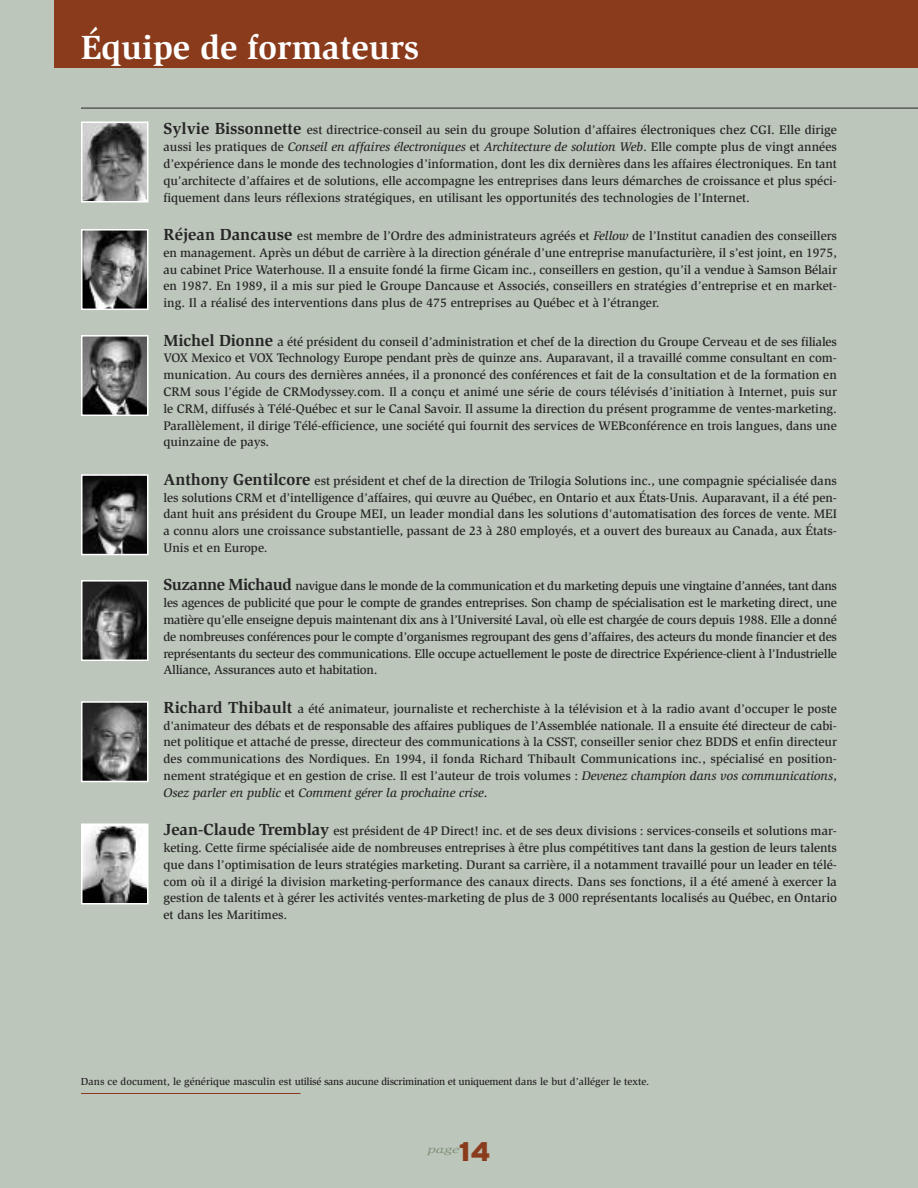
<style>
.page{position:relative;width:918px;height:1188px;background:#bcc6ba}
.page>*{position:absolute;margin:0;border:0;box-sizing:border-box;transform-origin:0 0}
.t1{font:700 34.5px "Slimbach";color:#fff}
.t2{font:900 27px "Interstate";color:#893b1b}
.t3{font:500 12.75px/16.8px "Slimbach";color:#272627;text-align:justify}
.t4{font:500 10.5px "Slimbach";color:#272627}
.t5{font:italic 10.5px "Slimbach";color:#7a8e75;scale:1.5 1}
.s1{font-weight:700;font-size:16.5px}
.s2{font-style:italic}
</style>
<div class="page">
<hr style="left:81px;top:108px;width:837px;height:1px;background:#272627">
<div style="left:54px;top:0;width:864px;height:68px;background:#893b1b"></div>
<img style="left:84px;top:125px;width:61px;height:74px">
<div style="left:81px;top:122px;width:67px;height:80px;border:2px solid #fff"></div>
<img style="left:84px;top:232px;width:61px;height:75px">
<div style="left:81px;top:229px;width:67px;height:81px;border:2px solid #fff"></div>
<img style="left:84px;top:338px;width:61px;height:75px">
<div style="left:81px;top:335px;width:67px;height:81px;border:2px solid #fff"></div>
<img style="left:84px;top:477px;width:61px;height:75px">
<div style="left:81px;top:474px;width:67px;height:81px;border:2px solid #fff"></div>
<img style="left:84px;top:583px;width:61px;height:75px">
<div style="left:81px;top:580px;width:67px;height:81px;border:2px solid #fff"></div>
<img style="left:84px;top:704px;width:61px;height:75px">
<div style="left:81px;top:701px;width:67px;height:81px;border:2px solid #fff"></div>
<img style="left:84px;top:827px;width:61px;height:74px">
<div style="left:81px;top:824px;width:67px;height:80px;border:2px solid #fff"></div>
<hr style="left:81px;top:1093px;width:220px;height:1px;background:#893b1b">
<h1 class="t1" style="left:81px;top:34px;width:340px">Équipe de formateurs</h1>
<p class="t3" style="left:163px;top:123px;width:675px"><span class="s1">Sylvie Bissonnette</span> est directrice-conseil au sein du groupe Solution d’affaires électroniques chez CGI. Elle dirige aussi les pratiques de <span class="s2">Conseil en affaires électroniques</span> et <span class="s2">Architecture de solution Web</span>. Elle compte plus de vingt années d’expérience dans le monde des technologies d’information, dont les dix dernières dans les affaires électroniques. En tant qu’architecte d’affaires et de solutions, elle accompagne les entreprises dans leurs démarches de croissance et plus spéci&shy;fiquement dans leurs réflexions stratégiques, en utilisant les opportunités des technologies de l’Internet.</p>
<p class="t3" style="left:163px;top:228px;width:675px"><span class="s1">Réjean Dancause</span> est membre de l’Ordre des administrateurs agréés et <span class="s2">Fellow</span> de l’Institut canadien des conseillers en management. Après un début de carrière à la direction générale d’une entreprise manufacturière, il s’est joint, en 1975, au cabinet Price Waterhouse. Il a ensuite fondé la firme Gicam inc., conseillers en gestion, qu’il a vendue à Samson Bélair en 1987. En 1989, il a mis sur pied le Groupe Dancause et Associés, conseillers en stratégies d’entreprise et en market&shy;ing. Il a réalisé des interventions dans plus de 475 entreprises au Québec et à l’étranger.</p>
<p class="t3" style="left:163px;top:334px;width:675px"><span class="s1">Michel Dionne</span> a été président du conseil d’administration et chef de la direction du Groupe Cerveau et de ses filiales VOX Mexico et VOX Technology Europe pendant près de quinze ans. Auparavant, il a travaillé comme consultant en com&shy;munication. Au cours des dernières années, il a prononcé des conférences et fait de la consultation et de la formation en CRM sous l’égide de CRModyssey.com. Il a conçu et animé une série de cours télévisés d’initiation à Internet, puis sur le CRM, diffusés à Télé-Québec et sur le Canal Savoir. Il assume la direction du présent programme de ventes-marketing.<br>Parallèlement, il dirige Télé-efficience, une société qui fournit des services de WEBconférence en trois langues, dans une quinzaine de pays.</p>
<p class="t3" style="left:163px;top:473px;width:675px"><span class="s1">Anthony Gentilcore</span> est président et chef de la direction de Trilogia Solutions inc., une compagnie spécialisée dans les solutions CRM et d’intelligence d’affaires, qui œuvre au Québec, en Ontario et aux États-Unis. Auparavant, il a été pen&shy;dant huit ans président du Groupe MEI, un leader mondial dans les solutions d'automatisation des forces de vente. MEI a connu alors une croissance substantielle, passant de 23 à 280 employés, et a ouvert des bureaux au Canada, aux États-Unis et en Europe.</p>
<p class="t3" style="left:163px;top:579px;width:675px"><span class="s1">Suzanne Michaud</span> navigue dans le monde de la communication et du marketing depuis une vingtaine d’années, tant dans les agences de publicité que pour le compte de grandes entreprises. Son champ de spécialisation est le marketing direct, une matière qu’elle enseigne depuis maintenant dix ans à l’Université Laval, où elle est chargée de cours depuis 1988. Elle a donné de nombreuses conférences pour le compte d’organismes regroupant des gens d’affaires, des acteurs du monde financier et des représentants du secteur des communications. Elle occupe actuellement le poste de directrice Expérience-client à l’Industrielle Alliance, Assurances auto et habitation.</p>
<p class="t3" style="left:163px;top:701px;width:675px"><span class="s1">Richard Thibault</span> a été animateur, journaliste et recherchiste à la télévision et à la radio avant d’occuper le poste d'animateur des débats et de responsable des affaires publiques de l’Assemblée nationale. Il a ensuite été directeur de cabi&shy;net politique et attaché de presse, directeur des communications à la CSST, conseiller senior chez BDDS et enfin directeur des communications des Nordiques. En 1994, il fonda Richard Thibault Communications inc., spécialisé en position&shy;nement stratégique et en gestion de crise. Il est l’auteur de trois volumes : <span class="s2">Devenez champion dans vos communications</span>, <span class="s2">Osez parler en public</span> et <span class="s2">Comment gérer la prochaine crise</span>.</p>
<p class="t3" style="left:163px;top:823px;width:675px"><span class="s1">Jean-Claude Tremblay</span> est président de 4P Direct! inc. et de ses deux divisions : services-conseils et solutions mar&shy;keting. Cette firme spécialisée aide de nombreuses entreprises à être plus compétitives tant dans la gestion de leurs talents que dans l’optimisation de leurs stratégies marketing. Durant sa carrière, il a notamment travaillé pour un leader en télé&shy;com où il a dirigé la division marketing-performance des canaux directs. Dans ses fonctions, il a été amené à exercer la gestion de talents et à gérer les activités ventes-marketing de plus de 3 000 représentants localisés au Québec, en Ontario et dans les Maritimes.</p>
<p class="t4" style="left:81px;top:1078px;width:570px">Dans ce document, le générique masculin est utilisé sans aucune discrimination et uniquement dans le but d’alléger le texte.</p>
<p class="t5" style="left:428px;top:1146px;width:22px">page</p>
<h2 class="t2" style="left:459px;top:1136px;width:33px">14</h2>
</div>
